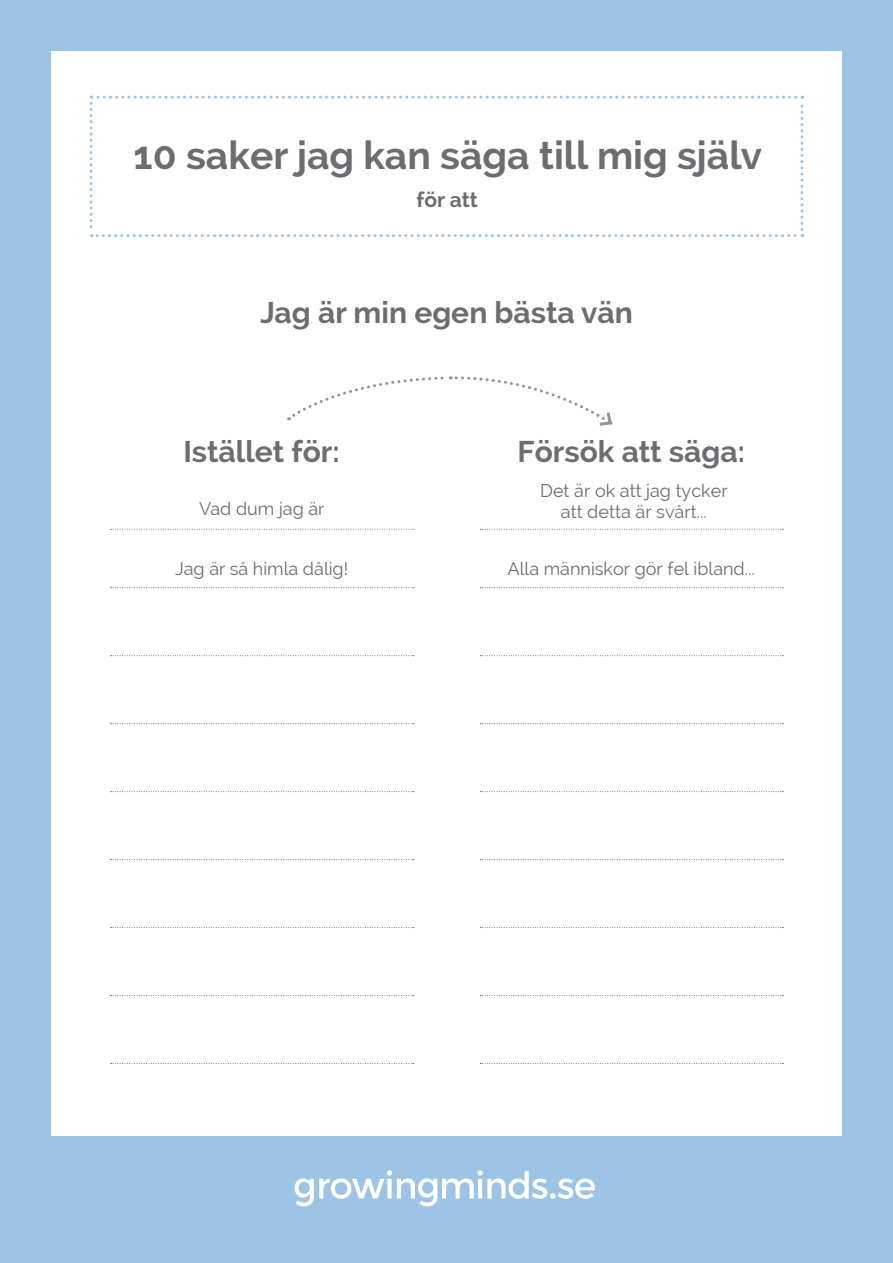
<style>
.page{position:relative;width:893px;height:1263px;background:#9ec4e5}
.page>*{position:absolute;margin:0;border:0;box-sizing:border-box;transform-origin:0 0}
.t1{font:700 39px "Raleway";color:#6c6d70}
.t2{font:700 30px "Raleway";color:#6c6d70}
.t3{font:700 21px "Raleway";color:#6c6d70}
.t4{font:18px/21.6px "Raleway";color:#6c6d70;text-align:center}
</style>
<div class="page">
<div style="left:51px;top:51px;width:791px;height:1084px;background:#fff"></div>
<svg style="left:295px;top:1170px;width:300px;height:36px"></svg>
<svg style="left:90px;top:96px;width:713px;height:141px"></svg>
<svg style="left:111px;top:529px;width:303px;height:1px"></svg>
<svg style="left:480px;top:529px;width:303px;height:1px"></svg>
<svg style="left:111px;top:587px;width:303px;height:1px"></svg>
<svg style="left:111px;top:655px;width:303px;height:1px"></svg>
<svg style="left:111px;top:723px;width:303px;height:1px"></svg>
<svg style="left:111px;top:791px;width:303px;height:1px"></svg>
<svg style="left:111px;top:859px;width:303px;height:1px"></svg>
<svg style="left:111px;top:927px;width:303px;height:1px"></svg>
<svg style="left:111px;top:995px;width:303px;height:1px"></svg>
<svg style="left:111px;top:1063px;width:303px;height:1px"></svg>
<svg style="left:480px;top:587px;width:303px;height:1px"></svg>
<svg style="left:480px;top:655px;width:303px;height:1px"></svg>
<svg style="left:480px;top:723px;width:303px;height:1px"></svg>
<svg style="left:480px;top:791px;width:303px;height:1px"></svg>
<svg style="left:480px;top:859px;width:303px;height:1px"></svg>
<svg style="left:480px;top:927px;width:303px;height:1px"></svg>
<svg style="left:480px;top:995px;width:303px;height:1px"></svg>
<svg style="left:480px;top:1063px;width:303px;height:1px"></svg>
<svg style="left:289px;top:376px;width:324px;height:50px"></svg>
<p class="t1" style="left:134px;top:133px;width:630px">10 saker jag kan säga till mig själv</p>
<p class="t3" style="left:417px;top:187px;width:63px">för att</p>
<p class="t2" style="left:260px;top:296px;width:374px">Jag är min egen bästa vän</p>
<p class="t2" style="left:183px;top:434px;width:158px">Istället för:</p>
<p class="t2" style="left:518px;top:434px;width:229px">Försök att säga:</p>
<p class="t4" style="left:199px;top:498px;width:127px">Vad dum jag är</p>
<p class="t4" style="left:540px;top:479px;width:189px">Det är ok att jag tycker att detta är svårt...</p>
<p class="t4" style="left:175px;top:558px;width:174px">Jag är så himla dålig!</p>
<p class="t4" style="left:508px;top:558px;width:249px">Alla människor gör fel ibland...</p>
</div>
